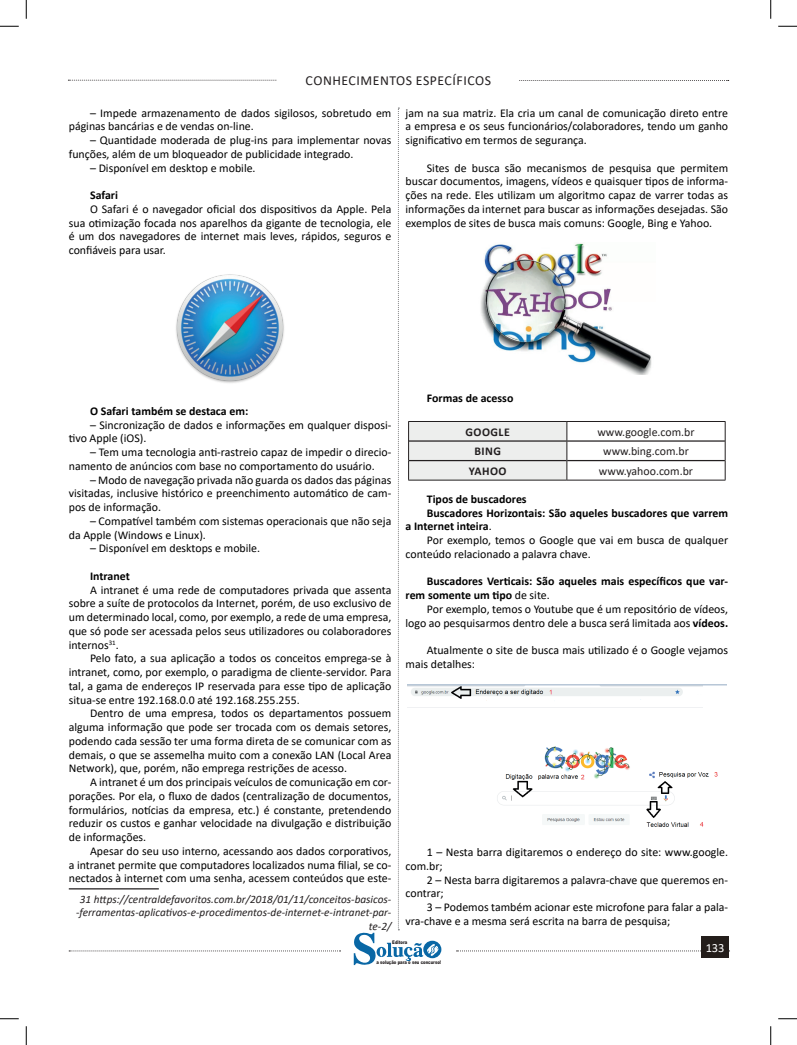
<style>
.page{position:relative;width:797px;height:1045px;background:#fff}
.page>*{position:absolute;margin:0;border:0;box-sizing:border-box;transform-origin:0 0}
.t1{font:13.75px "Calibri";letter-spacing:.04em;color:#231f20}
.t2{font:12.5px "Calibri";color:#fff}
.t3{font:11.88px/13.8px "Calibri";color:#000}
.TITULO_DE_ASSUNTO__CORPO{font:700 11.88px/13.8px "Calibri";color:#000}
.TITULO_DE_LEI{font:11.88px "Calibri";color:#231f20}
.TITULO_DE_LEI-2{font:700 11.88px "Calibri";letter-spacing:.04em;color:#231f20}
.FONT_REF{font:italic 11.25px/13.8px "Calibri";color:#231f20;text-align:right}
.t4{font:900 5px "Arial";color:#231f20;scale:.76 1}
.s1{font-weight:400}
.s2{font-weight:700}
</style>
<div class="page">
<svg style="left:69px;top:950px;width:271px;height:1px"></svg>
<svg style="left:68px;top:80px;width:209px;height:1px"></svg>
<svg style="left:519px;top:80px;width:209px;height:1px"></svg>
<img style="left:176px;top:274px;width:108px;height:109px">
<hr style="left:69px;top:888px;width:90px;height:1px;background:#231f20">
<svg style="left:354px;top:108px;width:375px;height:857px"></svg>
<hr style="left:408px;top:480px;width:159px;height:1px;background:#231f20">
<hr style="left:567px;top:480px;width:158px;height:1px;background:#231f20">
<img style="left:407px;top:684px;width:319px;height:144px">
<svg style="left:0;top:25px;width:19px;height:2px"></svg>
<svg style="left:778px;top:25px;width:19px;height:2px"></svg>
<svg style="left:0;top:1018px;width:19px;height:1px"></svg>
<svg style="left:778px;top:1018px;width:19px;height:1px"></svg>
<svg style="left:25px;top:0;width:2px;height:19px"></svg>
<svg style="left:25px;top:1026px;width:2px;height:19px"></svg>
<svg style="left:770px;top:0;width:1px;height:19px"></svg>
<svg style="left:770px;top:1026px;width:1px;height:19px"></svg>
<p class="t1" style="left:305px;top:71px;width:187px">CONHECIMENTOS ESPECÍFICOS</p>
<p class="t3" style="left:69px;top:106px;width:324px;text-indent:21px">– Impede armazenamento de dados sigilosos, sobretudo em páginas bancárias e de vendas on-line.</p>
<p class="t3" style="left:69px;top:133px;width:324px;text-indent:21px">– Quantidade moderada de plug-ins para implementar novas funções, além de um bloqueador de publicidade integrado.</p>
<p class="t3" style="left:90px;top:161px;width:167px">– Disponível em desktop e mobile.</p>
<p class="TITULO_DE_ASSUNTO__CORPO" style="left:90px;top:188px;width:29px">Safari</p>
<p class="t3" style="left:69px;top:202px;width:324px;text-align:justify;text-indent:21px">O Safari é o navegador oficial dos dispositivos da Apple. Pela sua otimização focada nos aparelhos da gigante de tecnologia, ele é um dos navegadores de internet mais leves, rápidos, seguros e confiáveis para usar.</p>
<p class="t3" style="left:405px;top:106px;width:324px;text-align:justify">jam na sua matriz. Ela cria um canal de comunicação direto entre a empresa e os seus funcionários/colaboradores, tendo um ganho significativo em termos de segurança.</p>
<p class="t3" style="left:405px;top:161px;width:324px;text-align:justify;text-indent:21px">Sites de busca são mecanismos de pesquisa que permitem buscar documentos, imagens, vídeos e quaisquer tipos de informa&shy;ções na rede. Eles utilizam um algoritmo capaz de varrer todas as informações da internet para buscar as informações desejadas. São exemplos de sites de busca mais comuns: Google, Bing e Yahoo.</p>
<p class="TITULO_DE_ASSUNTO__CORPO" style="left:90px;top:404px;width:160px">O Safari também se destaca em:</p>
<p class="t3" style="left:69px;top:417px;width:324px;text-indent:21px">– Sincronização de dados e informações em qualquer disposi&shy;tivo Apple (iOS).</p>
<p class="t3" style="left:69px;top:445px;width:324px;text-indent:21px">– Tem uma tecnologia anti-rastreio capaz de impedir o direcio&shy;namento de anúncios com base no comportamento do usuário.</p>
<p class="t3" style="left:69px;top:472px;width:324px;text-align:justify;text-indent:21px">– Modo de navegação privada não guarda os dados das páginas visitadas, inclusive histórico e preenchimento automático de cam&shy;pos de informação.</p>
<p class="t3" style="left:69px;top:514px;width:324px;text-indent:21px">– Compatível também com sistemas operacionais que não seja da Apple (Windows e Linux).</p>
<p class="t3" style="left:90px;top:541px;width:172px">– Disponível em desktops e mobile.</p>
<p class="TITULO_DE_ASSUNTO__CORPO" style="left:90px;top:569px;width:41px">Intranet</p>
<p class="t3" style="left:69px;top:582px;width:324px;text-align:justify;text-indent:21px">A intranet é uma rede de computadores privada que assenta sobre a suíte de protocolos da Internet, porém, de uso exclusivo de um determinado local, como, por exemplo, a rede de uma empresa, que só pode ser acessada pelos seus utilizadores ou colaboradores internos<sup>31</sup>.</p>
<p class="t3" style="left:69px;top:651px;width:324px;text-align:justify;text-indent:21px">Pelo fato, a sua aplicação a todos os conceitos emprega-se à intranet, como, por exemplo, o paradigma de cliente-servidor. Para tal, a gama de endereços IP reservada para esse tipo de aplicação situa-se entre 192.168.0.0 até 192.168.255.255.</p>
<p class="t3" style="left:69px;top:706px;width:324px;text-align:justify;text-indent:21px">Dentro de uma empresa, todos os departamentos possuem alguma informação que pode ser trocada com os demais setores, podendo cada sessão ter uma forma direta de se comunicar com as demais, o que se assemelha muito com a conexão LAN (Local Area Network), que, porém, não emprega restrições de acesso.</p>
<p class="t3" style="left:69px;top:775px;width:324px;text-align:justify;text-indent:21px">A intranet é um dos principais veículos de comunicação em cor&shy;porações. Por ela, o fluxo de dados (centralização de documentos, formulários, notícias da empresa, etc.) é constante, pretendendo reduzir os custos e ganhar velocidade na divulgação e distribuição de informações.</p>
<p class="t3" style="left:69px;top:844px;width:324px;text-align:justify;text-indent:21px">Apesar do seu uso interno, acessando aos dados corporativos, a intranet permite que computadores localizados numa filial, se co&shy;nectados à internet com uma senha, acessem conteúdos que este-</p>
<p class="FONT_REF" style="left:76px;top:891px;width:317px">31 https://centraldefavoritos.com.br/2018/01/11/conceitos-basicos--ferramentas-aplicativos-e-procedimentos-de-internet-e-intranet-par&shy;te-2/</p>
<p class="TITULO_DE_ASSUNTO__CORPO" style="left:427px;top:391px;width:88px">Formas de acesso</p>
<p class="TITULO_DE_LEI-2" style="left:465px;top:423px;width:46px">GOOGLE</p>
<p class="TITULO_DE_LEI" style="left:597px;top:423px;width:99px">www.google.com.br</p>
<p class="TITULO_DE_LEI-2" style="left:474px;top:443px;width:28px">BING</p>
<p class="TITULO_DE_LEI" style="left:603px;top:443px;width:87px">www.bing.com.br</p>
<p class="TITULO_DE_LEI-2" style="left:469px;top:462px;width:39px">YAHOO</p>
<p class="TITULO_DE_LEI" style="left:599px;top:462px;width:96px">www.yahoo.com.br</p>
<p class="TITULO_DE_ASSUNTO__CORPO" style="left:427px;top:492px;width:101px">Tipos de buscadores</p>
<p class="TITULO_DE_ASSUNTO__CORPO" style="left:405px;top:506px;width:324px;text-indent:21px">Buscadores Horizontais: São aqueles buscadores que varrem a Internet inteira<span class="s1">.</span></p>
<p class="t3" style="left:405px;top:533px;width:324px;text-indent:21px">Por exemplo, temos o Google que vai em busca de qualquer conteúdo relacionado a palavra chave.</p>
<p class="TITULO_DE_ASSUNTO__CORPO" style="left:405px;top:574px;width:324px;text-indent:21px">Buscadores Verticais: São aqueles mais específicos que var&shy;rem somente um tipo <span class="s1">de site.</span></p>
<p class="t3" style="left:405px;top:602px;width:324px;text-align:right">Por exemplo, temos o Youtube que é um repositório de vídeos, logo ao pesquisarmos dentro dele a busca será limitada aos <span class="s2">vídeos.</span></p>
<p class="t3" style="left:405px;top:643px;width:324px;text-indent:21px">Atualmente o site de busca mais utilizado é o Google vejamos mais detalhes:</p>
<p class="t3" style="left:405px;top:845px;width:324px;text-indent:21px">1 – Nesta barra digitaremos o endereço do site: www.google. com.br;</p>
<p class="t3" style="left:405px;top:872px;width:324px;text-indent:21px">2 – Nesta barra digitaremos a palavra-chave que queremos en&shy;contrar;</p>
<p class="t3" style="left:405px;top:900px;width:324px;text-indent:21px">3 – Podemos também acionar este microfone para falar a pala&shy;vra-chave e a mesma será escrita na barra de pesquisa;</p>
<p class="t4" style="left:392px;top:939px;width:21px">Editora</p>
<p class="t4" style="left:376px;top:959px;width:86px">a solução para o seu concurso!</p>
<p class="t2" style="left:706px;top:939px;width:20px">133</p>
</div>
